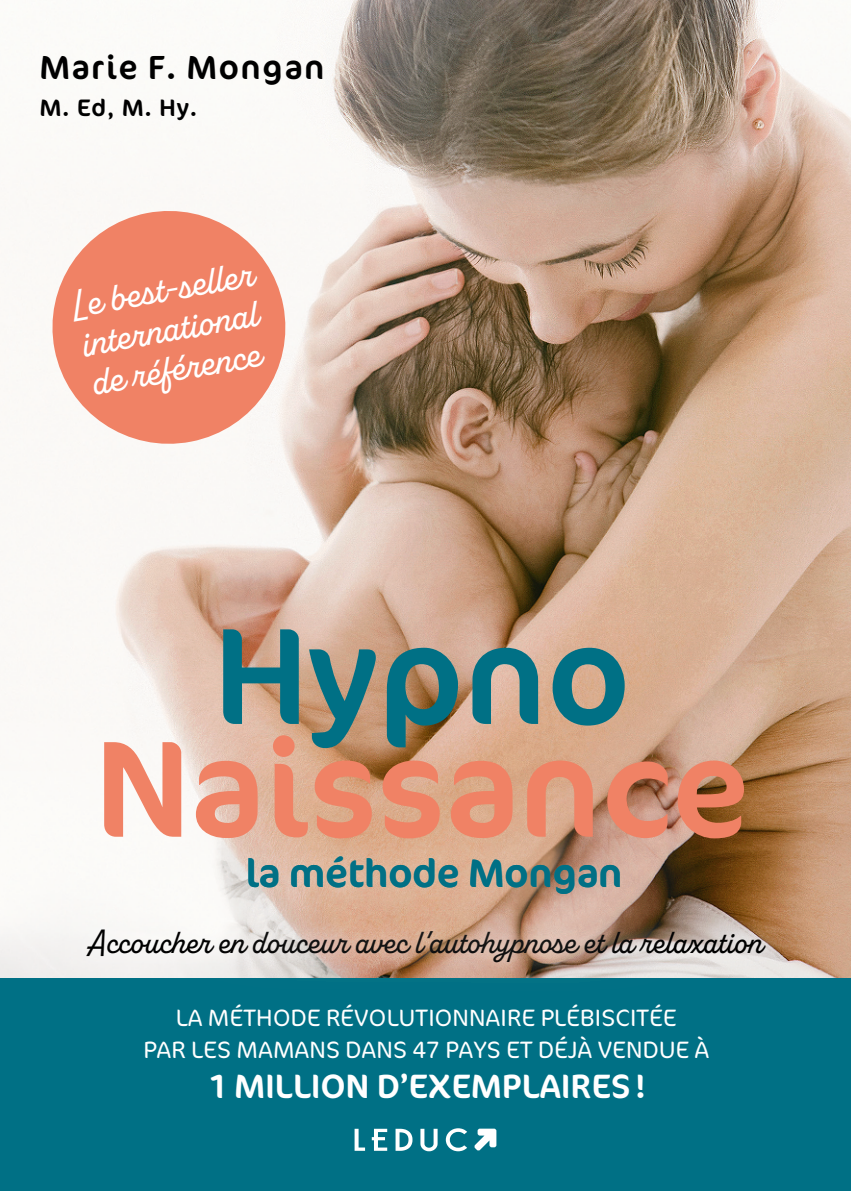
<style>
.page{position:relative;width:851px;height:1191px;background:#fff}
.page>*{position:absolute;margin:0;border:0;box-sizing:border-box;transform-origin:0 0}
.t1{font:138px "Cocon Pro";color:#f08265}
.t2{font:138px "Cocon Pro";color:#007085}
.t3{font:500 40px/40px "Alkaline";color:#fff;text-align:justify}
.t4{font:40px "Cocon Pro";color:#007085}
.t5{font:500 34px "Alkaline";color:#000}
.t6{font:34px "Cocon Pro";letter-spacing:.01em;color:#fff}
.t7{font:33.6px "Cocon Pro";letter-spacing:.05em;color:#000}
.t8{font:300 24px/32px "Cocon Pro";letter-spacing:.01em;color:#fff;text-align:center}
.t9{font:24px "Cocon Pro";color:#000}
</style>
<div class="page">
<img style="left:0;top:0;width:850px;height:978px">
<div style="left:0;top:978px;width:850px;height:213px;background:#007085"></div>
<svg style="left:67px;top:909px;width:717px;height:69px;fill:#f2f0ef"></svg>
<svg style="left:42px;top:201px;width:253px;height:253px;fill:#f08265"></svg>
<svg style="left:154px;top:759px;width:557px;height:219px;background:#d1b09b"></svg>
<svg style="left:354px;top:1128px;width:11px;height:22px"></svg>
<svg style="left:372px;top:1128px;width:15px;height:22px"></svg>
<svg style="left:395px;top:1128px;width:17px;height:22px"></svg>
<svg style="left:420px;top:1128px;width:17px;height:23px"></svg>
<svg style="left:446px;top:1128px;width:21px;height:23px"></svg>
<svg style="left:474px;top:1128px;width:22px;height:22px"></svg>
<h3 class="t7" style="left:40px;top:45px;width:286px">Marie F. Mongan</h3>
<p class="t9" style="left:40px;top:91px;width:159px">M. Ed, M. Hy.</p>
<h2 class="t3" style="left:69px;top:287px;width:185px;rotate:-10deg">Le best-seller international de référence</h2>
<h1 class="t2" style="left:214px;top:584px;width:417px">Hypno</h1>
<h1 class="t1" style="left:95px;top:697px;width:655px">Naissance</h1>
<h2 class="t4" style="left:246px;top:846px;width:378px">la méthode Mongan</h2>
<h3 class="t5" style="left:88px;top:921px;width:676px">Accoucher en douceur avec l’autohypnose et la relaxation</h3>
<p class="t8" style="left:143px;top:1001px;width:567px">LA MÉTHODE RÉVOLUTIONNAIRE PLÉBISCITÉE<br>PAR LES MAMANS DANS 47 PAYS ET DÉJÀ VENDUE À</p>
<h3 class="t6" style="left:206px;top:1063px;width:440px">1 MILLION D’EXEMPLAIRES!</h3>
</div>
